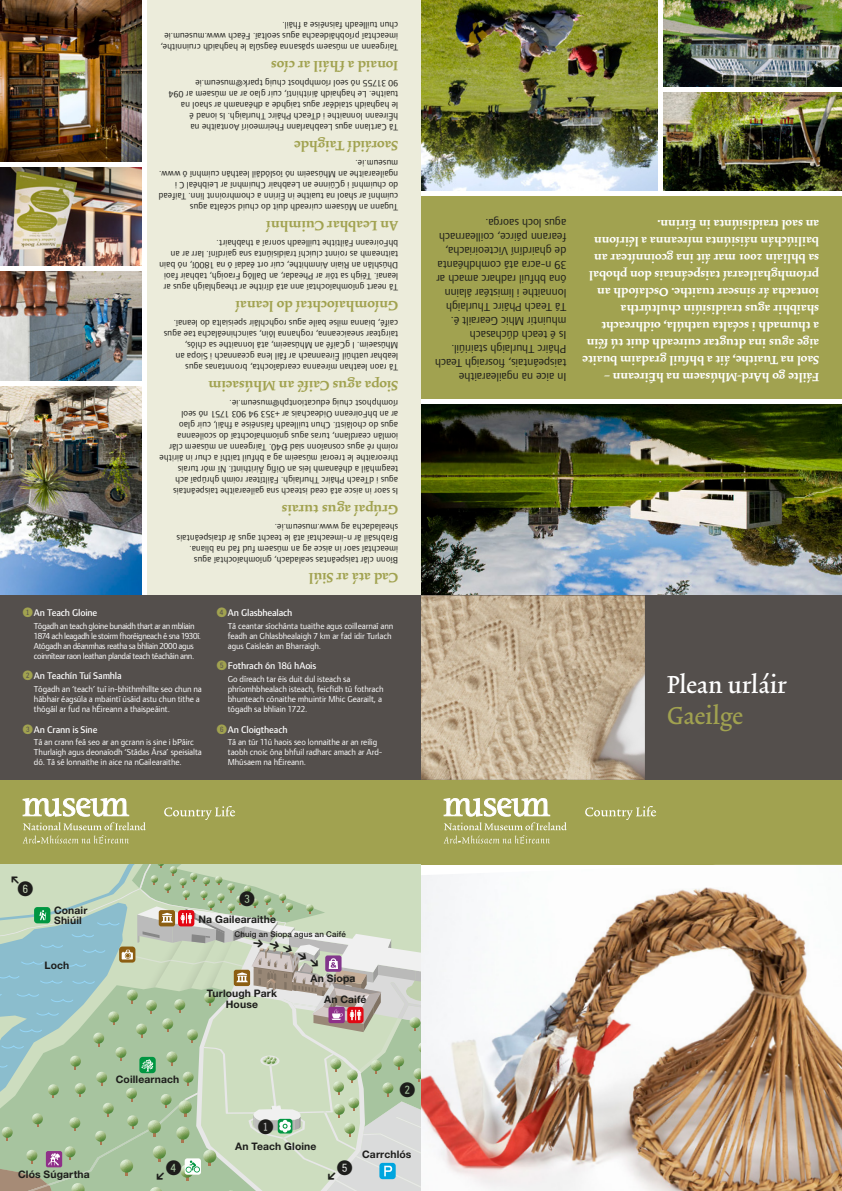
<style>
.page{position:relative;width:842px;height:1191px;background:#fff}
.page>*{position:absolute;margin:0;border:0;box-sizing:border-box;transform-origin:0 0}
.t1{font:29px "Trinite No 2 Med Con Tab";letter-spacing:.015em;color:#fff}
.t2{font:29px "Trinite No 2 Med Con Tab";letter-spacing:.01em;color:#a1a250}
.t3{font:20px "Fyra Numeric Circle Closed";color:#1d1d1b}
.t4{font:700 16px "Trinite No 2";letter-spacing:.01em;color:#a1a250}
.t5{font:700 14px/17px "Trinite No 2";letter-spacing:.01em;color:#fff}
.t6{font:12px/14px "Foundry Form Sans";letter-spacing:-.005em;color:#1d1d1b}
.t7{font:700 10.4px/10.4px "Helvetica Neue";letter-spacing:.015em;color:#1d1d1b;text-align:center}
.t8{font:900 10.4px "DIN Round OT";color:#1d1d1b}
.t9{font:500 10px "Foundry Form Sans";letter-spacing:-.015em;color:#fff}
.t10{font:9.5px/11px "Foundry Form Sans";letter-spacing:.005em;color:#1d1d1b}
.t11{font:9px/10px "Foundry Form Sans";letter-spacing:-.015em;color:#fff}
.t12{font:9px/10px "Foundry Form Sans";letter-spacing:-.045em;color:#fff}
.t13{font:500 8px "Helvetica Neue";letter-spacing:.015em;color:#1d1d1b}
.s1{font-family:"Fyra Alpha Circle";font-weight:400;font-size:13px;color:#a1a250}
</style>
<div class="page">
<div style="left:421px;top:196px;width:421px;height:202px;background:#a1a250"></div>
<img style="left:663px;top:92px;width:179px;height:98px">
<img style="left:663px;top:0;width:179px;height:87px">
<img style="left:421px;top:404px;width:421px;height:191px">
<img style="left:421px;top:0;width:237px;height:190px">
<div style="left:147px;top:0;width:274px;height:596px;background:#ececdb"></div>
<img style="left:0;top:386px;width:142px;height:209px">
<img style="left:0;top:271px;width:142px;height:110px">
<img style="left:0;top:167px;width:142px;height:99px">
<img style="left:0;top:0;width:142px;height:162px">
<div style="left:421px;top:780px;width:421px;height:85px;background:#a1a250"></div>
<div style="left:0;top:780px;width:421px;height:85px;background:#a1a250"></div>
<img style="left:421px;top:874px;width:421px;height:317px">
<div style="left:421px;top:595px;width:421px;height:185px;background:#544f4c"></div>
<img style="left:421px;top:595px;width:224px;height:185px">
<div style="left:0;top:595px;width:421px;height:185px;background:#544f4c"></div>
<svg style="left:585px;top:806px;width:71px;height:14px"></svg>
<svg style="left:444px;top:798px;width:106px;height:18px"></svg>
<svg style="left:444px;top:822px;width:123px;height:21px"></svg>
<svg style="left:164px;top:806px;width:71px;height:14px"></svg>
<svg style="left:23px;top:798px;width:106px;height:18px"></svg>
<svg style="left:23px;top:822px;width:123px;height:21px"></svg>
<svg style="left:0;top:865px;width:421px;height:326px;background:#b9ccb5"></svg>
<p class="t10" style="left:398px;top:53px;width:239px;rotate:-180deg">Tairgeann an músaem spásanna éagsúla le haghaidh cruinnithe, imeachtaí príobháideacha agus seoltaí. Féach www.museum.ie chun tuilleadh faisnéise a fháil.</p>
<h3 class="t4" style="left:398px;top:73px;width:129px;rotate:-180deg">Ionaid a fháil ar cíos</h3>
<p class="t10" style="left:398px;top:133px;width:231px;rotate:-180deg">Tá Cartlann agus Leabharlann Fheirmeoirí Aontaithe na hÉireann lonnaithe i dTeach Pháirc Thurlaigh. Is ionad é<br>le haghaidh staidéar agus taighde a dhéanamh ar shaol na tuaithe. Le haghaidh áirithintí, cuir glao ar an músaem ar 094<br>90 31755 nó seol ríomhphost chuig tpark@museum.ie</p>
<h3 class="t4" style="left:398px;top:153px;width:105px;rotate:-180deg">Saoráidí Taighde</h3>
<p class="t10" style="left:398px;top:213px;width:241px;rotate:-180deg">Tugann an Músaem cuireadh duit do chuid scéalta agus cuimhní ar shaol na tuaithe in Éirinn a chomhroinnt linn. Taifead do chuimhní i gCúinne an Leabhair Chuimhní ar Leibhéal C i ngailearaithe an Mhúsaeim nó íoslódáil leathán cuimhní ó www. museum.ie.</p>
<h3 class="t4" style="left:398px;top:233px;width:133px;rotate:-180deg">An Leabhar Cuimhní</h3>
<p class="t10" style="left:398px;top:293px;width:240px;rotate:-180deg">Tá neart gníomhaíochtaí ann atá dírithe ar theaghlaigh agus ar leanaí. Téigh sa tóir ar Pheadar, an Dallóg Fraoigh, tabhair faoi Dhúshlán an Riain Ainmhithe, cuir ort éadaí ó na 1800í, nó bain taitneamh as roinnt cluichí traidisiúnta sna gairdíní. Iarr ar an bhFoireann Fáiltithe tuilleadh sonraí a thabhairt.</p>
<h3 class="t4" style="left:398px;top:313px;width:164px;rotate:-180deg">Gníomhaíochtaí do leanaí</h3>
<p class="t10" style="left:398px;top:373px;width:236px;rotate:-180deg">Tá raon leathan míreanna ceardaíochta, bronntanas agus leabhar uathúil Éireannach ar fáil lena gceannach i Siopa an Mhúsaeim. I gCaifé an Mhúsaeim, atá lonnaithe sa chlós, tairgtear sneaiceanna, roghanna lóin, sainchineálacha tae agus caifé, bianna milse baile agus roghchláir speisialta do leanaí.</p>
<h3 class="t4" style="left:398px;top:392px;width:191px;rotate:-180deg">Siopa agus Caifé an Mhúsaeim</h3>
<p class="t10" style="left:398px;top:496px;width:240px;rotate:-180deg">Is saor in aisce atá cead isteach sna gailearaithe taispeántais agus i dTeach Pháirc Thurlaigh. Fáiltítear roimh ghrúpaí ach teagmháil a dhéanamh leis an Oifig Áirithintí. Ní mór turais threoraithe le treoraí músaeim ag a bhfuil taithí a chur in áirithe roimh ré agus cosnaíonn siad €40. Tairgeann an músaem clár iomlán ceardlann, turas agus gníomhaíochtaí do scoileanna agus do choláistí. Chun tuilleadh faisnéise a fháil, cuir glao<br>ar an bhFoireann Oideachais ar +353 94 903 1751 nó seol ríomhphost chuig educationtph@museum.ie.</p>
<h3 class="t4" style="left:398px;top:516px;width:118px;rotate:-180deg">Grúpaí agus turais</h3>
<p class="t10" style="left:398px;top:565px;width:223px;rotate:-180deg">Bíonn clár taispeántas sealadach, gníomhaíochtaí agus imeachtaí saor in aisce ag an músaem fud fad na bliana.<br>Brabhsáil ár n-imeachtaí atá le teacht agus ár dtaispeántais shealadacha ag www.museum.ie.</p>
<p class="t9" style="left:23px;top:607px;width:76px"><span class="s1">1</span>An Teach Gloine</p>
<p class="t12" style="left:34px;top:620px;width:169px">Tógadh an teach gloine bunaidh thart ar an mbliain 1874 ach leagadh le stoirm fhoréigneach é sna 1930í.<br>Atógadh an déanmhas reatha sa bhliain 2000 agus coinnítear raon leathan plandaí teach téacháin ann.</p>
<p class="t9" style="left:23px;top:670px;width:101px"><span class="s1">2</span>An Teachín Tuí Samhla</p>
<p class="t11" style="left:34px;top:684px;width:169px">Tógadh an ‘teach’ tuí in-bhithmhillte seo chun na hábhair éagsúla a mbaintí úsáid astu chun tithe a thógáil ar fud na hÉireann a thaispeáint.</p>
<p class="t9" style="left:23px;top:723px;width:76px"><span class="s1">3</span>An Crann is Sine</p>
<p class="t11" style="left:34px;top:737px;width:170px">Tá an crann feá seo ar an gcrann is sine i bPáirc<br>Thurlaigh agus deonaíodh ‘Stádas Ársa’ speisialta dó. Tá sé lonnaithe in aice na nGailearaithe.</p>
<h3 class="t4" style="left:398px;top:585px;width:91px;rotate:-180deg">Cad atá ar Siúl</h3>
<p class="t9" style="left:216px;top:607px;width:78px"><span class="s1">4</span>An Glasbhealach</p>
<p class="t11" style="left:228px;top:620px;width:167px">Tá ceantar síochánta tuaithe agus coillearnaí ann feadh an Ghlasbhealaigh 7 km ar fad idir Turlach agus Caisleán an Bharraigh.</p>
<p class="t9" style="left:216px;top:660px;width:101px"><span class="s1">5</span>Fothrach ón 18ú hAois</p>
<p class="t11" style="left:228px;top:674px;width:157px">Go díreach tar éis duit dul isteach sa phríomhbhealach isteach, feicfidh tú fothrach bhunteach cónaithe mhuintir Mhic Gearailt, a tógadh sa bhliain 1722.</p>
<p class="t9" style="left:216px;top:723px;width:73px"><span class="s1">6</span>An Cloigtheach</p>
<p class="t11" style="left:228px;top:737px;width:156px">Tá an túr 11ú haois seo lonnaithe ar an reilig taobh cnoic óna bhfuil radharc amach ar Ard-<br>Mhúsaem na hÉireann.</p>
<p class="t6" style="left:566px;top:384px;width:133px;rotate:-180deg">In aice na ngailearaithe taispeántais, fiosraigh Teach<br>Pháirc Thurlaigh stairiúil.<br>Is é teach dúchasach mhuintir Mhic Gearailt é.<br>Tá Teach Pháirc Thurlaigh lonnaithe i limistéar álainn óna bhfuil radharc amach ar<br>39 n-acra atá comhdhéanta de ghairdíní Victeoiriacha, fearann páirce, coillearnach agus loch saorga.</p>
<p class="t5" style="left:819px;top:384px;width:238px;rotate:-180deg">Fáilte go hArd-Mhúsaem na hÉireann – Saol na Tuaithe, áit a bhfuil gradaim buaite aige agus ina dtugtar cuireadh duit tú féin a thumadh i scéalta uathúla, oidhreacht shaibhir agus traidisiúin chultúrtha iontacha ár sinsear tuaithe. Osclaíodh an príomhghailearaí taispeántais don phobal sa bhliain 2001 mar áit ina gcoinnítear an bailiúchán náisiúnta míreanna a léiríonn an saol traidisiúnta in Éirinn.</p>
<h1 class="t1" style="left:668px;top:671px;width:120px">Plean urláir</h1>
<h1 class="t2" style="left:668px;top:702px;width:76px">Gaeilge</h1>
<p class="t8" style="left:10px;top:872px;width:12px">↖</p>
<h2 class="t3" style="left:17px;top:877px;width:18px">6</h2>
<p class="t7" style="left:54px;top:904px;width:35px;text-align:left">Conair<br>Shiúil</p>
<p class="t7" style="left:44px;top:959px;width:26px">Loch</p>
<h2 class="t3" style="left:239px;top:887px;width:18px">3</h2>
<p class="t7" style="left:198px;top:914px;width:79px">Na Gailearaithe</p>
<p class="t13" style="left:235px;top:929px;width:113px">Chuig an Siopa agus an Caifé</p>
<p class="t7" style="left:207px;top:988px;width:72px">Turlough Park<br>House</p>
<p class="t7" style="left:311px;top:973px;width:46px">An Siopa</p>
<p class="t7" style="left:324px;top:993px;width:44px">An Caifé</p>
<p class="t7" style="left:18px;top:1168px;width:73px">Clós Súgartha</p>
<p class="t7" style="left:116px;top:1074px;width:65px">Coillearnach</p>
<h2 class="t3" style="left:258px;top:1114px;width:18px">1</h2>
<p class="t7" style="left:235px;top:1140px;width:83px">An Teach Gloine</p>
<h2 class="t3" style="left:165px;top:1156px;width:18px">4</h2>
<h2 class="t3" style="left:337px;top:1156px;width:18px">5</h2>
<p class="t8" style="left:155px;top:1167px;width:12px">↙</p>
<p class="t8" style="left:326px;top:1167px;width:12px">↙</p>
<h2 class="t3" style="left:399px;top:1078px;width:18px">2</h2>
<p class="t7" style="left:362px;top:1148px;width:51px">Carrchlós</p>
</div>
